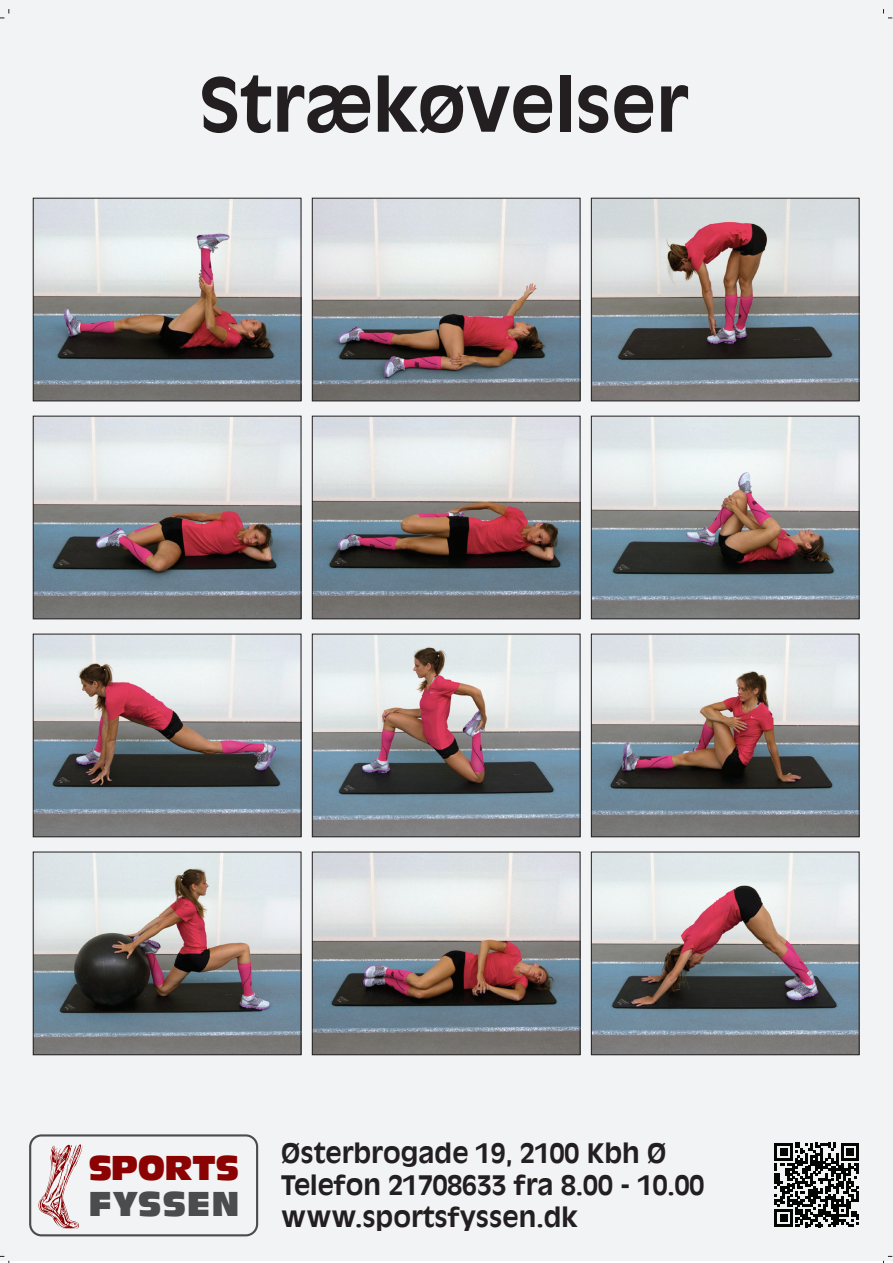
<style>
.page{position:relative;width:893px;height:1263px;background:#fff}
.page>*{position:absolute;margin:0;border:0;box-sizing:border-box;transform-origin:0 0}
.t1{font:700 72.75px "Antique Olive";color:#231f20}
.t2{font:33.75px "Antique Olive Compact";letter-spacing:-.04em;color:#8b0202}
.t3{font:33.75px "Antique Olive Compact";letter-spacing:.02em;color:#4b4c4d}
.t4{font:700 26.55px/31.8px "Antique Olive";color:#231f20}
</style>
<div class="page">
<div style="left:0;top:1px;width:893px;height:1260px;background:#f2f3f4"></div>
<svg style="left:775px;top:1143px;width:84px;height:84px"></svg>
<svg style="left:0;top:9px;width:10px;height:10px"></svg>
<svg style="left:883px;top:9px;width:9px;height:10px"></svg>
<svg style="left:38px;top:1144px;width:44px;height:85px"></svg>
<div style="left:29px;top:1134px;width:229px;height:102px;border:2px solid #4b4c4d;border-radius:11px"></div>
<img style="left:35px;top:200px;width:264px;height:199px">
<div style="left:33px;top:198px;width:268px;height:203px;border:1px solid #231f20"></div>
<img style="left:35px;top:636px;width:264px;height:199px">
<div style="left:33px;top:634px;width:268px;height:203px;border:1px solid #231f20"></div>
<img style="left:35px;top:418px;width:264px;height:199px">
<div style="left:33px;top:416px;width:268px;height:203px;border:1px solid #231f20"></div>
<img style="left:35px;top:854px;width:264px;height:199px">
<div style="left:33px;top:852px;width:268px;height:203px;border:1px solid #231f20"></div>
<img style="left:314px;top:200px;width:264px;height:199px">
<div style="left:312px;top:198px;width:268px;height:203px;border:1px solid #231f20"></div>
<img style="left:314px;top:636px;width:264px;height:199px">
<div style="left:312px;top:634px;width:268px;height:203px;border:1px solid #231f20"></div>
<img style="left:314px;top:418px;width:264px;height:199px">
<div style="left:312px;top:416px;width:268px;height:203px;border:1px solid #231f20"></div>
<img style="left:314px;top:854px;width:264px;height:199px">
<div style="left:312px;top:852px;width:268px;height:203px;border:1px solid #231f20"></div>
<img style="left:593px;top:200px;width:264px;height:199px">
<div style="left:591px;top:198px;width:268px;height:203px;border:1px solid #231f20"></div>
<img style="left:593px;top:636px;width:264px;height:199px">
<div style="left:591px;top:634px;width:268px;height:203px;border:1px solid #231f20"></div>
<img style="left:593px;top:418px;width:264px;height:199px">
<div style="left:591px;top:416px;width:268px;height:203px;border:1px solid #231f20"></div>
<img style="left:593px;top:854px;width:264px;height:199px">
<div style="left:591px;top:852px;width:268px;height:203px;border:1px solid #231f20"></div>
<h1 class="t1" style="left:199px;top:60px;width:490px">Strækøvelser</h1>
<p class="t2" style="left:88px;top:1147px;width:152px">SPORTS</p>
<p class="t3" style="left:88px;top:1183px;width:153px">FYSSEN</p>
<p class="t4" style="left:281px;top:1136px;width:425px">Østerbrogade 19, 2100 Kbh Ø<br>Telefon 21708633 fra 8.00 - 10.00 www.sportsfyssen.dk</p>
</div>
